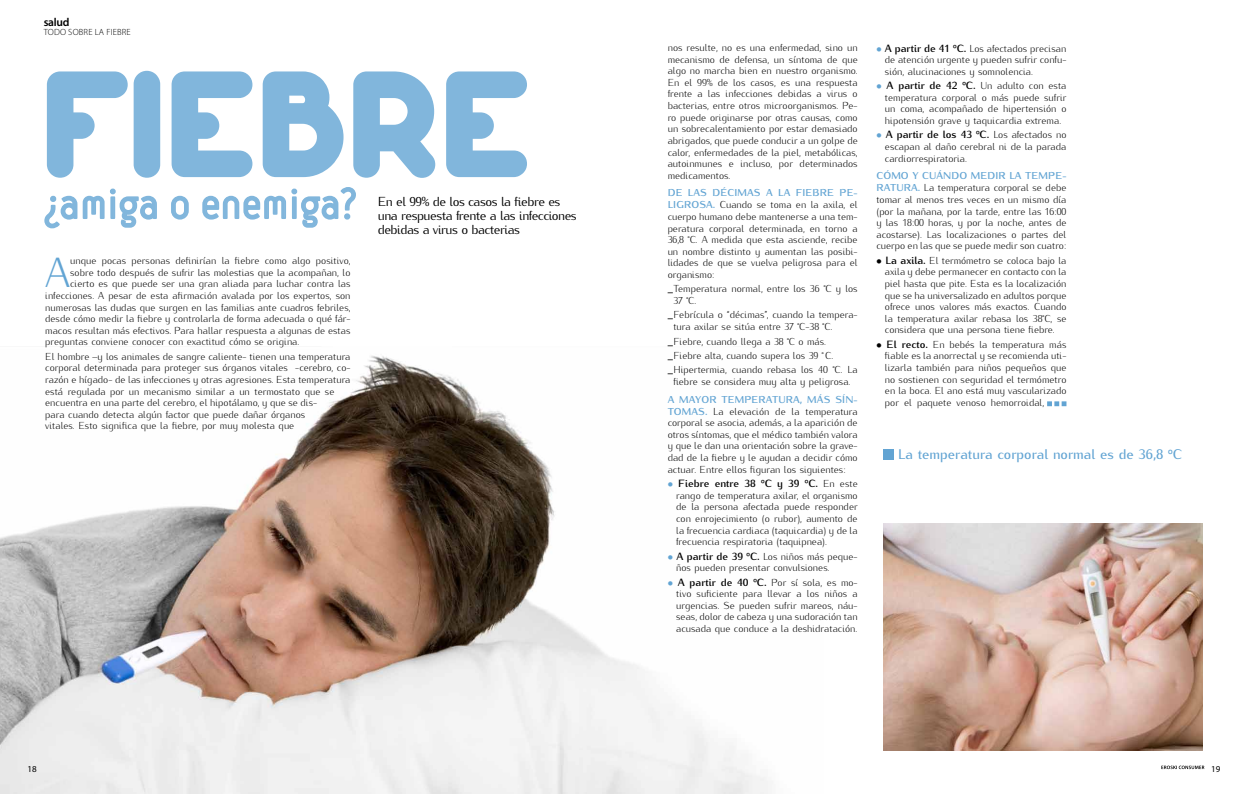
<style>
.page{position:relative;width:1248px;height:794px;background:#fff}
.page>*{position:absolute;margin:0;border:0;box-sizing:border-box;transform-origin:0 0}
.t1{font:900 160px "Duepuntozero";color:#81b6dc}
.t2{font:300 41.9px "Kurier";color:#62a4d3}
.t3{font:41px "VSV Melon Regular";letter-spacing:-.04em;color:#81b6dc}
.t4{font:500 14px "Kurier";color:#62a4d3}
.t5{font:13px/14px "Kurier";letter-spacing:-.04em;color:#000}
.t6{font:600 11.5px "Myriad Pro";letter-spacing:-.02em;color:#000}
.t7{font:700 10.5px "Kurier";color:#000}
.t8{font:300 10.1px/11.6px "Kurier";color:#000;text-align:justify}
.t9{font:700 10px "Kurier";letter-spacing:.015em;color:#62a4d3}
.t10{font:300 9px "Myriad Pro";letter-spacing:.02em;color:#000}
.t11{font:9px "Myriad Pro";color:#000}
.s1{font-weight:700;font-size:10px;color:#62a4d3}
.s2{font-weight:700;font-size:10.5px}
.s3{color:#62a4d3}
.s4{font-family:"AG Book Rounded";font-weight:400;font-size:10px}
.s5{font-weight:300;font-size:10.1px}
.s6{font-weight:700;font-size:10.5px;color:#62a4d3}
.s7{font-family:"AG Book Rounded";font-weight:400;font-size:13px}
</style>
<div class="page">
<svg style="left:1161px;top:765px;width:43px;height:4px"></svg>
<img style="left:0;top:355px;width:768px;height:439px">
<svg style="left:44px;top:188px;width:113px;height:41px"></svg>
<svg style="left:171px;top:195px;width:18px;height:25px"></svg>
<svg style="left:202px;top:187px;width:154px;height:41px"></svg>
<div style="left:883px;top:449px;width:10px;height:10px;background:#62a4d3"></div>
<svg style="left:1047px;top:401px;width:19px;height:5px"></svg>
<img style="left:883px;top:523px;width:319px;height:227px">
<p class="t6" style="left:44px;top:16px;width:27px">salud</p>
<p class="t10" style="left:44px;top:27px;width:88px">TODO SOBRE LA FIEBRE</p>
<h1 class="t1" style="left:44px;top:27px;width:490px">FIEBRE</h1>
<h3 class="t3" style="left:44px;top:178px;width:314px">¿amiga o enemiga?</h3>
<p class="t5" style="left:378px;top:193px;width:200px">En el 99% de los casos la fiebre es una respuesta frente a las infecciones debidas a virus o bacterias</p>
<h2 class="t2" style="left:45px;top:240px;width:26px">A</h2>
<p class="t8" style="left:70px;top:254px;width:282px">unque pocas personas definirían la fiebre como algo positivo,</p>
<p class="t8" style="left:70px;top:265px;width:282px">sobre todo después de sufrir las molestias que la acompañan, lo</p>
<p class="t8" style="left:70px;top:277px;width:282px">cierto es que puede ser una gran aliada para luchar contra las</p>
<p class="t8" style="left:45px;top:289px;width:307px">infecciones. A pesar de esta afirmación avalada por los expertos, son</p>
<p class="t8" style="left:45px;top:300px;width:307px">numerosas las dudas que surgen en las familias ante cuadros febriles,</p>
<p class="t8" style="left:45px;top:312px;width:307px">desde cómo medir la fiebre y controlarla de forma adecuada o qué fár-</p>
<p class="t8" style="left:45px;top:323px;width:307px">macos resultan más efectivos. Para hallar respuesta a algunas de estas</p>
<p class="t8" style="left:45px;top:335px;width:256px">preguntas conviene conocer con exactitud cómo se origina.</p>
<p class="t8" style="left:45px;top:349px;width:307px;text-align:left">El hombre –y los animales de sangre caliente- tienen una temperatura corporal determinada para proteger sus órganos vitales -cerebro, co&shy;razón e hígado- de las infecciones y otras agresiones. Esta temperatura está regulada por un mecanismo similar a un termostato que se encuentra en una parte del cerebro, el hipotálamo, y que se dis-<br>para cuando detecta algún factor que puede dañar órganos<br>vitales. Esto significa que la fiebre, por muy molesta que</p>
<p class="t8" style="left:667px;top:41px;width:191px">nos resulte, no es una enfermedad, sino un mecanismo de defensa, un síntoma de que algo no marcha bien en nuestro organismo.<br>En el 99% de los casos, es una respuesta frente a las infecciones debidas a virus o bacterias, entre otros microorganismos. Pe&shy;ro puede originarse por otras causas, como un sobrecalentamiento por estar demasiado abrigados, que puede conducir a un golpe de calor, enfermedades de la piel, metabólicas, autoinmunes e incluso, por determinados medicamentos.</p>
<p class="t9" style="left:667px;top:185px;width:191px">DE LAS DÉCIMAS A LA FIEBRE PE-</p>
<p class="t8" style="left:667px;top:198px;width:191px"><span class="s1">LIGROSA.</span> Cuando se toma en la axila, el cuerpo humano debe mantenerse a una tem&shy;peratura corporal determinada, en torno a 36,8 <sup>º</sup>C. A medida que esta asciende, recibe un nombre distinto y aumentan las posibi&shy;lidades de que se vuelva peligrosa para el organismo:</p>
<p class="t8" style="left:673px;top:282px;width:186px;text-indent:-6px"><span class="s2">_</span>Temperatura normal, entre los 36 <sup>º</sup>C y los<br>37 <sup>º</sup>C.</p>
<p class="t8" style="left:673px;top:308px;width:186px;text-indent:-6px"><span class="s2">_</span>Febrícula o “décimas”, cuando la tempera&shy;tura axilar se sitúa entre 37 <sup>º</sup>C-38 <sup>º</sup>C.</p>
<p class="t8" style="left:667px;top:333px;width:191px;line-height:14.4px;text-align:left"><span class="s2">_</span>Fiebre, cuando llega a 38 <sup>º</sup>C o más. <span class="s2">_</span>Fiebre alta, cuando supera los 39 <sup>º</sup> C. <span class="s2">_</span>Hipertermia, cuando rebasa los 40 <sup>º</sup>C. La</p>
<p class="t8" style="left:673px;top:375px;width:178px">fiebre se considera muy alta y peligrosa.</p>
<p class="t9" style="left:667px;top:392px;width:191px">A MAYOR TEMPERATURA, MÁS SÍN-</p>
<p class="t8" style="left:667px;top:404px;width:191px"><span class="s1">TOMAS.</span> La elevación de la temperatura corporal se asocia, además, a la aparición de otros síntomas, que el médico también valora y que le dan una orientación sobre la grave&shy;dad de la fiebre y le ayudan a decidir cómo actuar. Entre ellos figuran los siguientes:</p>
<p class="t7" style="left:667px;top:475px;width:191px"><span class="s3">•</span> FIEBRE ENTRE 38 <span class="s4">º</span>C Y 39 <span class="s4">º</span>C. <span class="s5">En este</span></p>
<p class="t8" style="left:676px;top:488px;width:183px">rango de temperatura axilar, el organismo de la persona afectada puede responder con enrojecimiento (o rubor), aumento de la frecuencia cardiaca (taquicardia) y de la frecuencia respiratoria (taquipnea).</p>
<p class="t8" style="left:676px;top:549px;width:183px;text-indent:-9px"><span class="s6">•</span> <span class="s2">A PARTIR DE 39</span> <span class="s4">º</span><span class="s2">C.</span> Los niños más peque&shy;ños pueden presentar convulsiones.</p>
<p class="t8" style="left:676px;top:575px;width:183px;text-indent:-9px"><span class="s6">•</span> <span class="s2">A PARTIR DE 40</span> <span class="s4">º</span><span class="s2">C.</span> Por sí sola, es mo&shy;tivo suficiente para llevar a los niños a urgencias. Se pueden sufrir mareos, náu&shy;seas, dolor de cabeza y una sudoración tan acusada que conduce a la deshidratación.</p>
<p class="t8" style="left:884px;top:41px;width:183px;text-indent:-8px"><span class="s6">•</span> <span class="s2">A PARTIR DE 41</span> <span class="s4">º</span><span class="s2">C.</span> Los afectados precisan de atención urgente y pueden sufrir confu&shy;sión, alucinaciones y somnolencia.</p>
<p class="t8" style="left:884px;top:79px;width:183px;text-indent:-9px"><span class="s6">•</span> <span class="s2">A PARTIR DE 42</span> <span class="s4">º</span><span class="s2">C.</span> Un adulto con esta temperatura corporal o más puede sufrir un coma, acompañado de hipertensión o hipotensión grave y taquicardia extrema.</p>
<p class="t7" style="left:876px;top:127px;width:191px"><span class="s3">•</span> A PARTIR DE LOS 43 <span class="s4">º</span>C. <span class="s5">Los afectados no</span></p>
<p class="t8" style="left:884px;top:140px;width:183px">escapan al daño cerebral ni de la parada cardiorrespiratoria.</p>
<p class="t9" style="left:876px;top:168px;width:191px">CÓMO Y CUÁNDO MED IR LA TEMPE-</p>
<p class="t8" style="left:876px;top:181px;width:191px"><span class="s1">RATURA.</span> La temperatura corporal se debe tomar al menos tres veces en un mismo día (por la mañana, por la tarde, entre las 16:00 y las 18:00 horas, y por la noche, antes de acostarse). Las localizaciones o partes del cuerpo en las que se puede medir son cuatro:</p>
<p class="t8" style="left:884px;top:254px;width:183px;text-indent:-9px"><span class="s2">• LA AXILA.</span> El termómetro se coloca bajo la axila y debe permanecer en contacto con la piel hasta que pite. Esta es la localización que se ha universalizado en adultos porque ofrece unos valores más exactos. Cuando la temperatura axilar rebasa los 38<sup>º</sup>C, se considera que una persona tiene fiebre.</p>
<p class="t8" style="left:884px;top:338px;width:183px;text-indent:-9px"><span class="s2">• EL RECTO.</span> En bebés la temperatura más fiable es la anorrectal y se recomienda uti&shy;lizarla también para niños pequeños que no sostienen con seguridad el termómetro en la boca. El ano está muy vascularizado por el paquete venoso hemorroidal,</p>
<h3 class="t4" style="left:898px;top:444px;width:285px">La temperatura corporal normal es de 36,8 <span class="s7">º</span>C</h3>
<p class="t11" style="left:28px;top:763px;width:11px">18</p>
<p class="t11" style="left:1210px;top:763px;width:11px">19</p>
</div>
